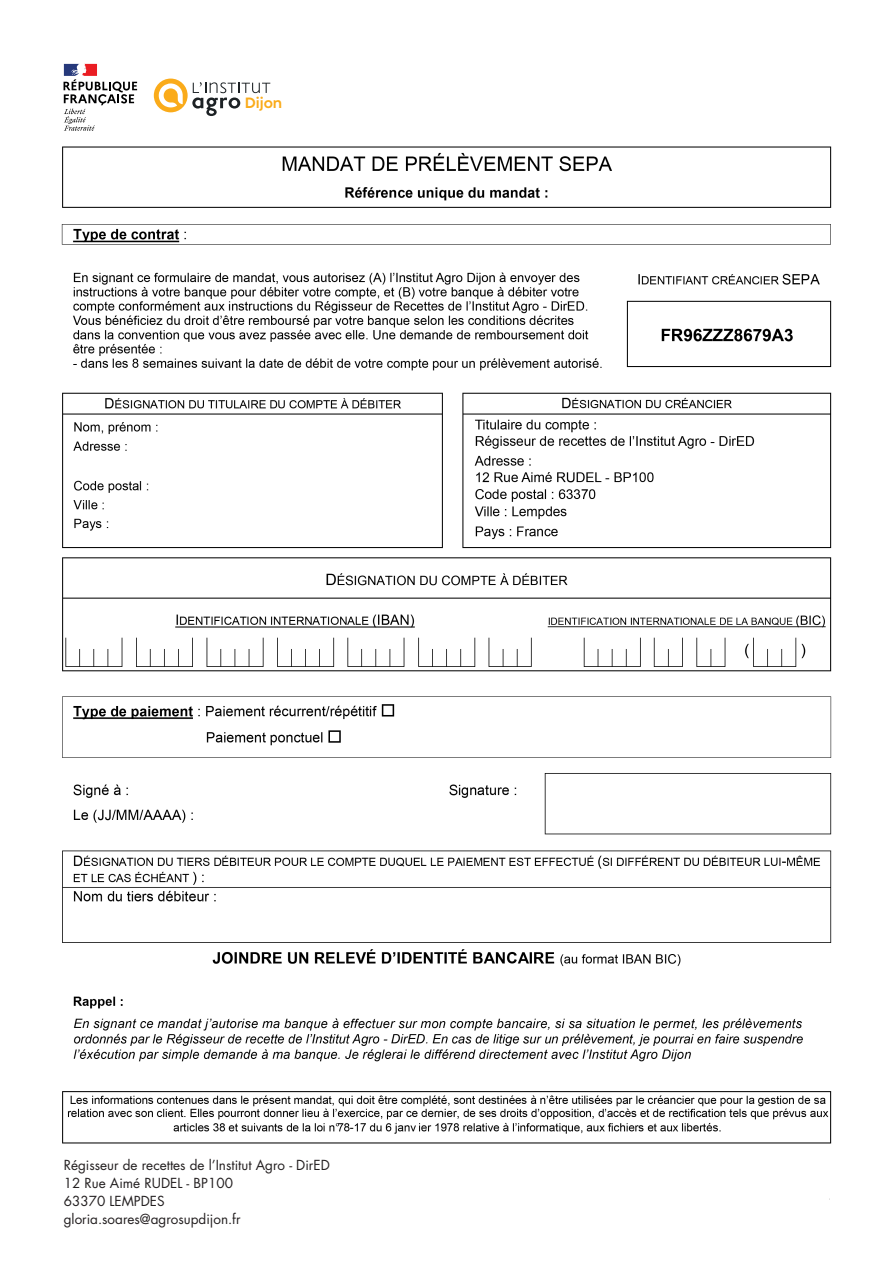
<style>
.page{position:relative;width:893px;height:1263px;background:#fff}
.page>*{position:absolute;margin:0;border:0;box-sizing:border-box;transform-origin:0 0}
.t1{font:700 14.85px "Coco Sharp";color:#faab1a}
.texte{font:13.5px "Futura Std";color:#231f20}
.t2{font:10.5px "Helvetica LT Std";color:#231f20}
</style>
<div class="page">
<svg style="left:64px;top:64px;width:73px;height:67px"></svg>
<svg style="left:154px;top:79px;width:116px;height:37px"></svg>
<img style="left:61px;top:146px;width:771px;height:997px">
<p class="t1" style="left:245px;top:93px;width:39px">Dijon</p>
<p class="texte" style="left:64px;top:1156px;width:268px">Régisseur de recettes de l’Institut Agro - DirED</p>
<p class="texte" style="left:64px;top:1174px;width:171px">12 Rue Aimé RUDEL - BP100</p>
<p class="texte" style="left:64px;top:1192px;width:102px">63370 LEMPDES</p>
<p class="texte" style="left:64px;top:1210px;width:178px">gloria.soares@agrosupdijon.fr</p>
<p class="t2" style="left:64px;top:1211px;width:179px">L’Institut Agro Dijon - DirED - juin 2022</p>
</div>
